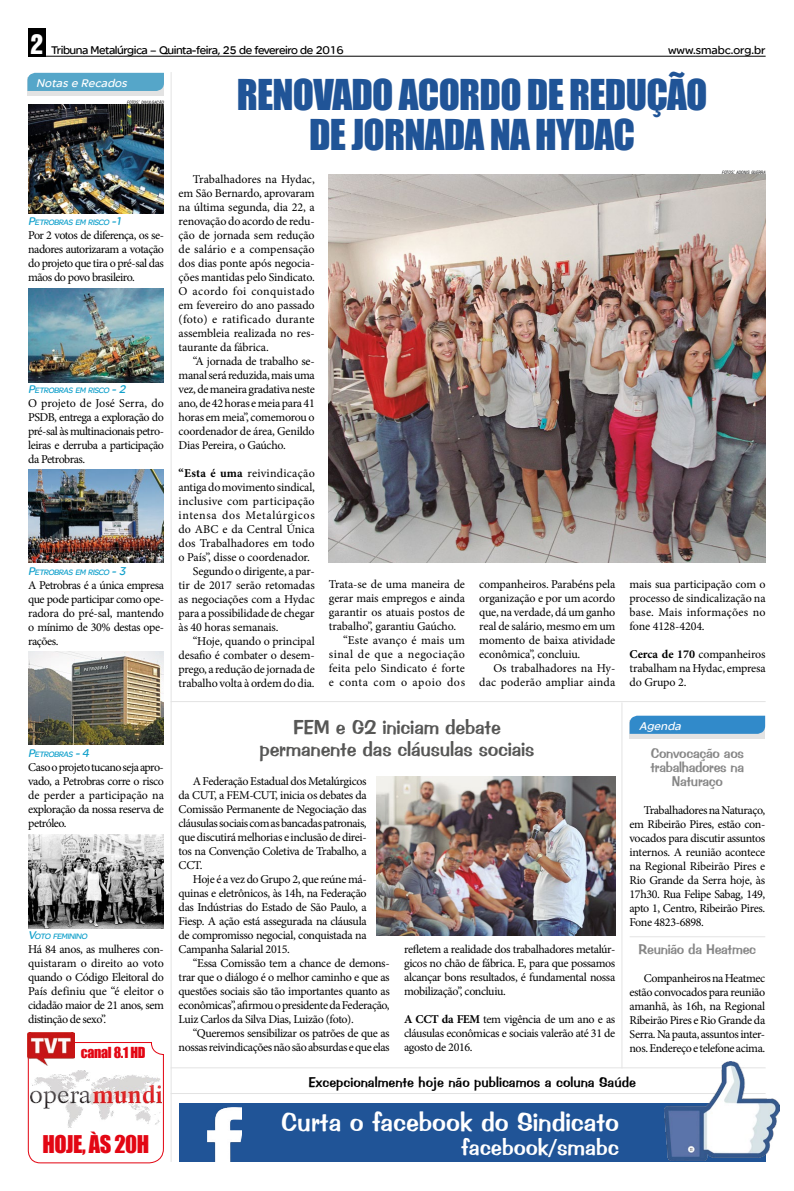
<style>
.page{position:relative;width:794px;height:1191px;background:#fff}
.page>*{position:absolute;margin:0;border:0;box-sizing:border-box;transform-origin:0 0}
.t1{font:39px/40px "Impact";letter-spacing:-.02em;color:#205497;text-align:center}
.t2{font:26.2px "Impress BT";color:#fff}
.t3{font:22.8px "Impress BT";color:#fff}
.t4{font:22.4px "Impact";letter-spacing:-.02em;color:#e30613}
.t5{font:20px/22px "Impress BT";letter-spacing:-.01em;color:#575756;text-align:center}
.t6{font:14px/14px "Impress BT";letter-spacing:-.02em;color:#878787;text-align:center}
.t7{font:14px "Impress BT";color:#000}
.t8{font:14px "Impact";color:#e30613}
.t9{font:12px/14px "Minion Pro";letter-spacing:-.02em;color:#000;text-align:justify}
.t10{font:12px/14px "Minion Pro";letter-spacing:.005em;color:#000;text-align:right}
.t11{font:12px "SE Optimist Semi";letter-spacing:-.04em;color:#000}
.t12{font:12px "Minion Pro";letter-spacing:.02em;color:#000}
.t13{font:12px "Minion Pro";letter-spacing:.05em;color:#000}
.t14{font:12px "Minion Pro";letter-spacing:.015em;color:#000}
.t15{font:12px "Minion Pro";letter-spacing:.035em;color:#000}
.t16{font:italic 12px "SE Optimist Semi";color:#fff}
.t17{font:12px "Minion Pro";letter-spacing:.01em;color:#000}
.t18{font:12px "SE Optimist Semi";color:#000}
.t19{font:italic 8.4px "SE Optimist Semi";color:#10a0cb}
.t20{font:italic condensed 4.4px "Swiss 721 BT";color:#000}
.s1{font-family:"Helvetica Inserat";font-size:25px;color:#fff}
.s2{font-size:6.2px}
.s3{font-size:12px}
.s4{font-weight:700}
</style>
<div class="page">
<div style="left:179px;top:1103px;width:586px;height:58px;background:#205497"></div>
<svg style="left:27px;top:1041px;width:137px;height:122px"></svg>
<img style="left:28px;top:1032px;width:46px;height:33px">
<img style="left:31px;top:1070px;width:130px;height:58px">
<div style="left:27px;top:77px;width:137px;height:18px;background:#e3e3e3"></div>
<div style="left:27px;top:73px;width:137px;height:18px;background:#55a6c9"></div>
<img style="left:29px;top:469px;width:135px;height:93px">
<img style="left:29px;top:288px;width:135px;height:94px">
<img style="left:29px;top:104px;width:135px;height:109px">
<img style="left:29px;top:834px;width:135px;height:94px">
<img style="left:28px;top:651px;width:136px;height:94px">
<div style="left:28px;top:28px;width:17px;height:29px;background:#000"></div>
<hr style="left:28px;top:56px;width:737px;height:1px;background:#000">
<hr style="left:171px;top:72px;width:1px;height:1089px;background:#e3e3e3">
<div style="left:629px;top:720px;width:136px;height:18px;background:#e3e3e3"></div>
<svg style="left:629px;top:715px;width:136px;height:19px;background:#3c90cc"></svg>
<hr style="left:621px;top:702px;width:1px;height:366px;background:#e3e3e3">
<hr style="left:171px;top:701px;width:594px;height:1px;background:#e3e3e3">
<hr style="left:171px;top:1067px;width:594px;height:1px;background:#e3e3e3">
<hr style="left:171px;top:1093px;width:594px;height:1px;background:#e3e3e3">
<hr style="left:629px;top:936px;width:136px;height:1px;background:#e3e3e3">
<img style="left:329px;top:175px;width:436px;height:388px">
<img style="left:208px;top:1107px;width:33px;height:54px">
<img style="left:665px;top:1062px;width:115px;height:98px">
<img style="left:376px;top:776px;width:239px;height:159px">
<p class="t11" style="left:31px;top:43px;width:315px"><span class="s1">2</span> Tribuna Metalúrgica – Quinta-feira, 25 de fevereiro de 2016</p>
<p class="t18" style="left:668px;top:43px;width:99px">www.smabc.org.br</p>
<p class="t16" style="left:36px;top:76px;width:95px">Notas e Recados</p>
<p class="t20" style="left:127px;top:99px;width:38px">FOTOS<span class="s2">:</span> DIVULGAÇÃO</p>
<p class="t19" style="left:28px;top:217px;width:98px"><span class="s3">P</span>ETROBRAS EM RISCO <span class="s3">-1</span></p>
<p class="t9" style="left:28px;top:228px;width:137px">Por 2 votos de diferença, os se&shy;nadores autorizaram a votação do projeto que tira o pré-sal das mãos do povo brasileiro.</p>
<p class="t19" style="left:28px;top:385px;width:102px"><span class="s3">P</span>ETROBRAS EM RISCO <span class="s3">-2</span></p>
<p class="t9" style="left:28px;top:396px;width:137px">O projeto de José Serra, do PSDB, entrega a exploração do pré-sal às multinacionais petro&shy;leiras e derruba a participação da Petrobras.</p>
<p class="t19" style="left:28px;top:567px;width:102px"><span class="s3">P</span>ETROBRAS EM RISCO <span class="s3">-3</span></p>
<p class="t9" style="left:28px;top:578px;width:137px">A Petrobras é a única empresa que pode participar como ope&shy;radora do pré-sal, mantendo o mínimo de 30% destas ope&shy;rações.</p>
<p class="t19" style="left:28px;top:749px;width:65px"><span class="s3">P</span>ETROBRAS <span class="s3">-4</span></p>
<p class="t9" style="left:28px;top:760px;width:137px">Caso o projeto tucano seja apro&shy;vado, a Petrobras corre o risco de perder a participação na exploração da nossa reserva de petróleo.</p>
<p class="t19" style="left:28px;top:931px;width:62px"><span class="s3">V</span>OTO FEMININO</p>
<p class="t9" style="left:28px;top:942px;width:137px">Há 84 anos, as mulheres con&shy;quistaram o direito ao voto quando o Código Eleitoral do País definiu que “é eleitor o cidadão maior de 21 anos, sem distinção de sexo”.</p>
<p class="t8" style="left:81px;top:1041px;width:66px">CANAL 8.1 HD</p>
<h3 class="t4" style="left:42px;top:1126px;width:108px">HOJE, ÀS 20H</h3>
<h1 class="t1" style="left:237px;top:74px;width:472px">RENOVADO ACORDO DE REDUÇÃO<br>DE JORNADA NA HYDAC</h1>
<p class="t9" style="left:179px;top:172px;width:138px;text-indent:14px">Trabalhadores na Hydac, em São Bernardo, aprovaram na última segunda, dia 22, a renovação do acordo de redu&shy;ção de jornada sem redução de salário e a compensação dos dias ponte após negocia&shy;ções mantidas pelo Sindicato.<br>O acordo foi conquistado em fevereiro do ano passado (foto) e ratificado durante assembleia realizada no res&shy;taurante da fábrica.</p>
<p class="t9" style="left:179px;top:354px;width:138px;text-indent:14px">“A jornada de trabalho se&shy;manal será reduzida, mais uma vez, de maneira gradativa neste ano, de 42 horas e meia para 41 horas em meia”, comemorou o coordenador de área, Genildo Dias Pereira, o Gaúcho.</p>
<p class="t12" style="left:179px;top:465px;width:138px"><span class="s4">“Esta é uma</span> reivindicação</p>
<p class="t9" style="left:179px;top:480px;width:138px">antiga do movimento sindical,</p>
<p class="t12" style="left:179px;top:493px;width:138px">inclusive com participação</p>
<p class="t13" style="left:179px;top:507px;width:138px">intensa dos Metalúrgicos</p>
<p class="t9" style="left:179px;top:522px;width:138px">do ABC e da Central Única</p>
<p class="t10" style="left:179px;top:536px;width:138px">dos Trabalhadores em todo</p>
<p class="t9" style="left:179px;top:550px;width:133px">o País”, disse o coordenador.</p>
<p class="t9" style="left:193px;top:564px;width:123px">Segundo o dirigente, a par-</p>
<p class="t9" style="left:179px;top:578px;width:138px">tir de 2017 serão retomadas</p>
<p class="t9" style="left:179px;top:592px;width:138px">as negociações com a Hydac</p>
<p class="t9" style="left:179px;top:606px;width:138px">para a possibilidade de chegar</p>
<p class="t9" style="left:179px;top:620px;width:101px">às 40 horas semanais.</p>
<p class="t9" style="left:193px;top:634px;width:123px">“Hoje, quando o principal</p>
<p class="t9" style="left:179px;top:648px;width:138px">desafio é combater o desem-</p>
<p class="t9" style="left:179px;top:662px;width:138px">prego, a redução de jornada de</p>
<p class="t9" style="left:179px;top:676px;width:138px">trabalho volta à ordem do dia.</p>
<p class="t20" style="left:722px;top:169px;width:45px">FOTOS<span class="s2">:</span> ADONIS GUERRA</p>
<p class="t9" style="left:329px;top:577px;width:138px">Trata-se de uma maneira de</p>
<p class="t9" style="left:329px;top:591px;width:138px">gerar mais empregos e ainda</p>
<p class="t10" style="left:329px;top:605px;width:138px">garantir os atuais postos de</p>
<p class="t9" style="left:329px;top:619px;width:129px">trabalho”, garantiu Gaúcho.</p>
<p class="t17" style="left:343px;top:632px;width:123px">“Este avanço é mais um</p>
<p class="t15" style="left:329px;top:646px;width:138px">sinal de que a negociação</p>
<p class="t14" style="left:329px;top:660px;width:138px">feita pelo Sindicato é forte</p>
<p class="t13" style="left:329px;top:674px;width:138px">e conta com o apoio dos</p>
<p class="t9" style="left:479px;top:577px;width:138px">companheiros. Parabéns pela organização e por um acordo que, na verdade, dá um ganho real de salário, mesmo em um momento de baixa atividade econômica”, concluiu.</p>
<p class="t10" style="left:479px;top:661px;width:138px">Os trabalhadores na Hy&shy;dac poderão ampliar ainda</p>
<p class="t9" style="left:629px;top:577px;width:138px">mais sua participação com o processo de sindicalização na base. Mais informações no fone 4128-4204.</p>
<p class="t9" style="left:629px;top:647px;width:138px"><span class="s4">Cerca de 170</span> companheiros trabalham na Hydac, empresa do Grupo 2.</p>
<h3 class="t5" style="left:260px;top:716px;width:276px">FEM e G2 iniciam debate permanente das cláusulas sociais</h3>
<p class="t9" style="left:179px;top:774px;width:190px;text-indent:14px">A Federação Estadual dos Metalúrgicos da CUT, a FEM-CUT, inicia os debates da Comissão Permanente de Negociação das cláusulas sociais com as bancadas patronais, que discutirá melhorias e inclusão de direi&shy;tos na Convenção Coletiva de Trabalho, a CCT.</p>
<p class="t9" style="left:179px;top:872px;width:190px;text-indent:14px">Hoje é a vez do Grupo 2, que reúne má&shy;quinas e eletrônicos, às 14h, na Federação das Indústrias do Estado de São Paulo, a Fiesp. A ação está assegurada na cláusula de compromisso negocial, conquistada na Campanha Salarial 2015.</p>
<p class="t9" style="left:179px;top:956px;width:213px;text-indent:14px">“Essa Comissão tem a chance de demons&shy;trar que o diálogo é o melhor caminho e que as questões sociais são tão importantes quanto as econômicas”, afirmou o presidente da Federação, Luiz Carlos da Silva Dias, Luizão (foto).</p>
<p class="t9" style="left:179px;top:1026px;width:212px;text-align:right">“Queremos sensibilizar os patrões de que as nossas reivindicações não são absurdas e que elas</p>
<p class="t9" style="left:404px;top:942px;width:213px">refletem a realidade dos trabalhadores metalúr&shy;gicos no chão de fábrica. E, para que possamos alcançar bons resultados, é fundamental nossa mobilização”, concluiu.</p>
<p class="t9" style="left:404px;top:1012px;width:213px"><span class="s4">A CCT da FEM</span> tem vigência de um ano e as cláusulas econômicas e sociais valerão até 31 de agosto de 2016.</p>
<p class="t16" style="left:639px;top:719px;width:46px">Agenda</p>
<p class="t6" style="left:650px;top:746px;width:95px">Convocação aos trabalhadores na<br>Naturaço</p>
<p class="t9" style="left:629px;top:803px;width:137px;text-indent:14px">Trabalhadores na Naturaço, em Ribeirão Pires, estão con&shy;vocados para discutir assuntos internos. A reunião acontece na Regional Ribeirão Pires e Rio Grande da Serra hoje, às 17h30. Rua Felipe Sabag, 149, apto 1, Centro, Ribeirão Pires.<br>Fone 4823-6898.</p>
<p class="t6" style="left:638px;top:942px;width:119px">Reunião da Heatmec</p>
<p class="t9" style="left:629px;top:971px;width:137px;text-indent:14px">Companheiros na Heatmec estão convocados para reunião amanhã, às 16h, na Regional Ribeirão Pires e Rio Grande da Serra. Na pauta, assuntos inter&shy;nos. Endereço e telefone acima.</p>
<p class="t7" style="left:308px;top:1073px;width:329px">Excepcionalmente hoje não publicamos a coluna Saúde</p>
<h2 class="t2" style="left:281px;top:1105px;width:339px">Curta o facebook do Sindicato</h2>
<h3 class="t3" style="left:461px;top:1133px;width:159px">facebook/smabc</h3>
</div>
